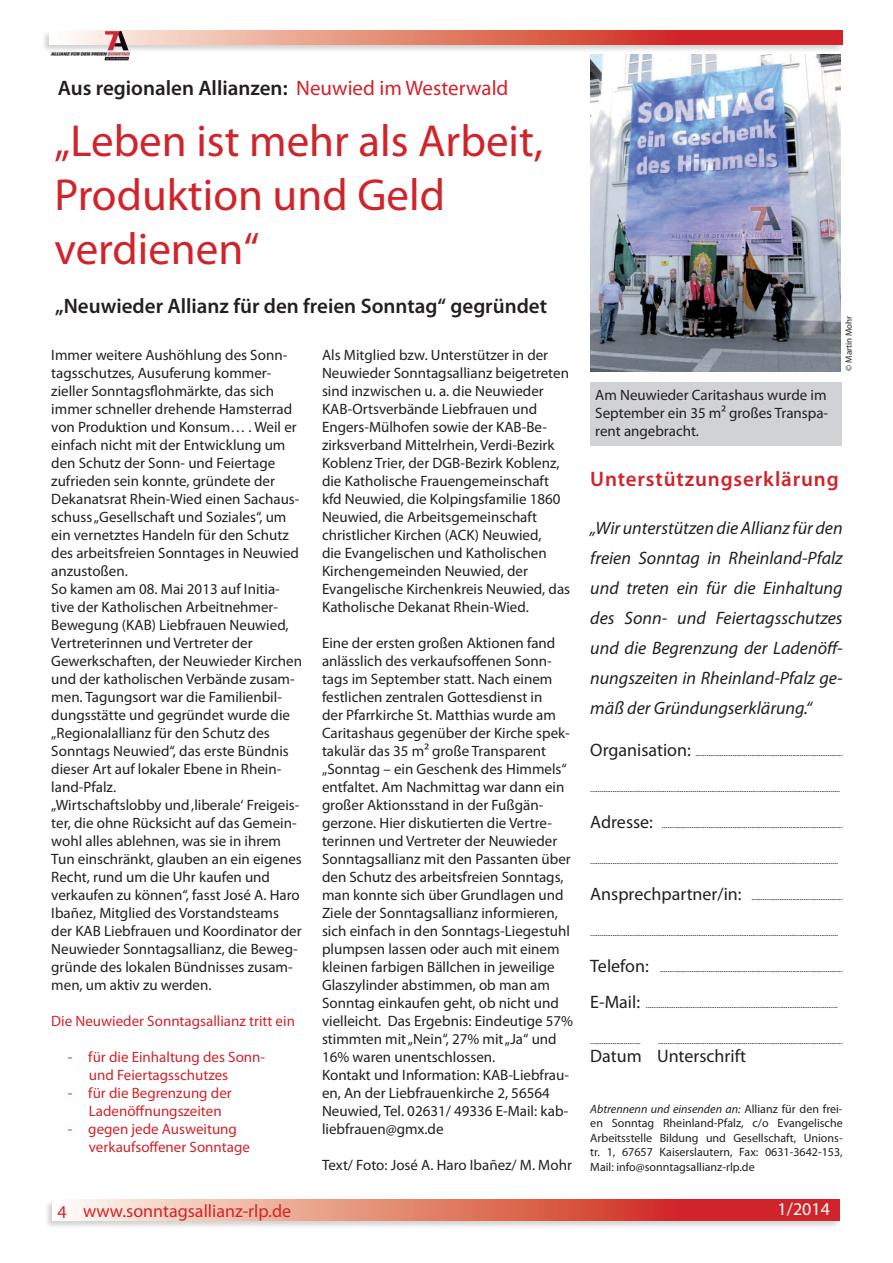
<style>
.page{position:relative;width:893px;height:1263px;background:#fff}
.page>*{position:absolute;margin:0;border:0;box-sizing:border-box;transform-origin:0 0}
.t1{font:45px/54px "Myriad Pro";color:#d1232a}
.t2{font:600 21px "Myriad Pro";color:#231f20}
.t3{font:600 21px "Myriad Pro";letter-spacing:.04em;color:#d1232a}
.t4{font:italic 18px/30px "Myriad Pro";color:#231f20;text-align:justify}
.t5{font:18px "Myriad Pro";color:#d1232a}
.t6{font:18px "Myriad Pro";color:#231f20}
.t7{font:18px "Myriad Pro";color:#fff}
.t8{font:15px/18px "Myriad Pro";color:#231f20}
.t9{font:15px/18px "Myriad Pro";color:#d1232a}
.t10{font:12px/14.4px "Myriad Pro";color:#231f20;text-align:justify}
.t11{font:9px "Myriad Pro";color:#231f20}
.s1{font-weight:400;color:#d1232a}
.s2{font-size:18px}
.s3{font-style:italic}
</style>
<div class="page">
<div style="left:44px;top:1199px;width:795px;height:31px;background:#231f20;opacity:.2"></div>
<svg style="left:53px;top:1200px;width:786px;height:21px;background:#e27d70"></svg>
<div style="left:41px;top:30px;width:802px;height:24px;background:#231f20;opacity:.2"></div>
<svg style="left:129px;top:31px;width:713px;height:14px;background:#df7063"></svg>
<img style="left:50px;top:30px;width:79px;height:30px">
<img style="left:590px;top:54px;width:251px;height:318px">
<div style="left:590px;top:382px;width:251px;height:64px;background:#d1d2d4"></div>
<h2 class="t2" style="left:58px;top:75px;width:452px">Aus regionalen Allianzen: <span class="s1">Neuwied im Westerwald</span></h2>
<h1 class="t1" style="left:54px;top:113px;width:490px">„Leben ist mehr als Arbeit,<br>Produktion und Geld verdienen“</h1>
<h2 class="t2" style="left:55px;top:293px;width:494px">„Neuwieder Allianz für den freien Sonntag“ gegründet</h2>
<p class="t8" style="left:51px;top:346px;width:252px">Immer weitere Aushöhlung des Sonn&shy;tagsschutzes, Ausuferung kommer&shy;zieller Sonntagsflohmärkte, das sich immer schneller drehende Hamsterrad von Produktion und Konsum… . Weil er einfach nicht mit der Entwicklung um den Schutz der Sonn- und Feiertage zufrieden sein konnte, gründete der Dekanatsrat Rhein-Wied einen Sachaus&shy;schuss „Gesellschaft und Soziales“, um ein vernetztes Handeln für den Schutz des arbeitsfreien Sonntages in Neuwied anzustoßen.<br>So kamen am 08. Mai 2013 auf Initia&shy;tive der Katholischen Arbeitnehmer-Bewegung (KAB) Liebfrauen Neuwied, Vertreterinnen und Vertreter der Gewerkschaften, der Neuwieder Kirchen und der katholischen Verbände zusam&shy;men. Tagungsort war die Familienbil&shy;dungsstätte und gegründet wurde die „Regionalallianz für den Schutz des Sonntags Neuwied“, das erste Bündnis dieser Art auf lokaler Ebene in Rhein&shy;land-Pfalz.<br>„Wirtschaftslobby und ‚liberale‘ Freigeis&shy;ter, die ohne Rücksicht auf das Gemein&shy;wohl alles ablehnen, was sie in ihrem Tun einschränkt, glauben an ein eigenes Recht, rund um die Uhr kaufen und verkaufen zu können“, fasst José A. Haro Ibañez, Mitglied des Vorstandsteams der KAB Liebfrauen und Koordinator der Neuwieder Sonntagsallianz, die Beweg&shy;gründe des lokalen Bündnisses zusam&shy;men, um aktiv zu werden.</p>
<p class="t9" style="left:51px;top:1012px;width:245px">Die Neuwieder Sonntagsallianz tritt ein</p>
<p class="t9" style="left:89px;top:1048px;width:178px;text-indent:-21px">- für die Einhaltung des Sonn&shy;und Feiertagsschutzes</p>
<p class="t9" style="left:89px;top:1084px;width:144px;text-indent:-21px">- für die Begrenzung der<br>Ladenöffnungszeiten</p>
<p class="t9" style="left:89px;top:1120px;width:163px;text-indent:-21px">- gegen jede Ausweitung verkaufsoffener Sonntage</p>
<p class="t8" style="left:322px;top:346px;width:250px">Als Mitglied bzw. Unterstützer in der Neuwieder Sonntagsallianz beigetreten sind inzwischen u. a. die Neuwieder KAB-Ortsverbände Liebfrauen und Engers-Mülhofen sowie der KAB-Be&shy;zirksverband Mittelrhein, Verdi-Bezirk Koblenz Trier, der DGB-Bezirk Koblenz, die Katholische Frauengemeinschaft kfd Neuwied, die Kolpingsfamilie 1860<br>Neuwied, die Arbeitsgemeinschaft christlicher Kirchen (ACK) Neuwied,<br>die Evangelischen und Katholischen Kirchengemeinden Neuwied, der Evangelische Kirchenkreis Neuwied, das Katholische Dekanat Rhein-Wied.</p>
<p class="t8" style="left:322px;top:634px;width:252px">Eine der ersten großen Aktionen fand anlässlich des verkaufsoffenen Sonn&shy;tags im September statt. Nach einem festlichen zentralen Gottesdienst in<br>der Pfarrkirche St. Matthias wurde am Caritashaus gegenüber der Kirche spek&shy;takulär das 35 m² große Transparent „Sonntag – ein Geschenk des Himmels“ entfaltet. Am Nachmittag war dann ein großer Aktionsstand in der Fußgän&shy;gerzone. Hier diskutierten die Vertre&shy;terinnen und Vertreter der Neuwieder Sonntagsallianz mit den Passanten über den Schutz des arbeitsfreien Sonntags, man konnte sich über Grundlagen und Ziele der Sonntagsallianz informieren, sich einfach in den Sonntags-Liegestuhl plumpsen lassen oder auch mit einem kleinen farbigen Bällchen in jeweilige Glaszylinder abstimmen, ob man am Sonntag einkaufen geht, ob nicht und vielleicht. Das Ergebnis: Eindeutige 57% stimmten mit „Nein“, 27% mit „Ja“ und 16% waren unentschlossen.<br>Kontakt und Information: KAB-Liebfrau&shy;en, An der Liebfrauenkirche 2, 56564<br>Neuwied, Tel. 02631/ 49336 E-Mail: kab&shy;liebfrauen@gmx.de</p>
<p class="t8" style="left:322px;top:1156px;width:251px">Text/ Foto: José A. Haro Ibañez/ M. Mohr</p>
<p class="t8" style="left:595px;top:386px;width:234px;text-align:justify">Am Neuwieder Caritashaus wurde im September ein 35 m² großes Transpa&shy;rent angebracht.</p>
<p class="t11" style="left:843px;top:371px;width:56px;rotate:-90deg">© Martin Mohr</p>
<h2 class="t3" style="left:590px;top:466px;width:250px">Unterstützungserklärung</h2>
<p class="t4" style="left:590px;top:513px;width:254px">„Wir unterstützen die Allianz für den freien Sonntag in Rheinland-Pfalz und treten ein für die Einhaltung des Sonn- und Feiertagsschutzes und die Begrenzung der Ladenöff&shy;nungszeiten in Rheinland-Pfalz ge&shy;mäß der Gründungserklärung.“</p>
<p class="t11" style="left:590px;top:747px;width:254px"><span class="s2">Organisation:</span> ...............................................................................</p>
<p class="t11" style="left:590px;top:783px;width:251px">......................................................................................................................................</p>
<p class="t11" style="left:590px;top:819px;width:254px"><span class="s2">Adresse:</span> .................................................................................................</p>
<p class="t11" style="left:590px;top:855px;width:249px">.....................................................................................................................................</p>
<p class="t11" style="left:590px;top:891px;width:254px"><span class="s2">Ansprechpartner/in:</span> .................................................</p>
<p class="t11" style="left:590px;top:927px;width:249px">.....................................................................................................................................</p>
<p class="t11" style="left:590px;top:963px;width:254px"><span class="s2">Telefon:</span> ..................................................................................................</p>
<p class="t11" style="left:590px;top:999px;width:249px"><span class="s2">E-Mail:</span> .......................................................................................................</p>
<p class="t11" style="left:590px;top:1035px;width:52px">...........................</p>
<p class="t11" style="left:658px;top:1035px;width:186px">...................................................................................................</p>
<p class="t6" style="left:590px;top:1045px;width:157px">Datum Unterschrift</p>
<p class="t10" style="left:590px;top:1101px;width:254px"><span class="s3">Abtrennenn und einsenden an:</span> Allianz für den frei&shy;en Sonntag Rheinland-Pfalz, c/o Evangelische Arbeitsstelle Bildung und Gesellschaft, Unions&shy;tr. 1, 67657 Kaiserslautern, Fax: 0631-3642-153, Mail: info@sonntagsallianz-rlp.de</p>
<p class="t5" style="left:57px;top:1199px;width:235px">4 www.sonntagsallianz-rlp.de</p>
<p class="t7" style="left:778px;top:1198px;width:54px">1/2014</p>
</div>
